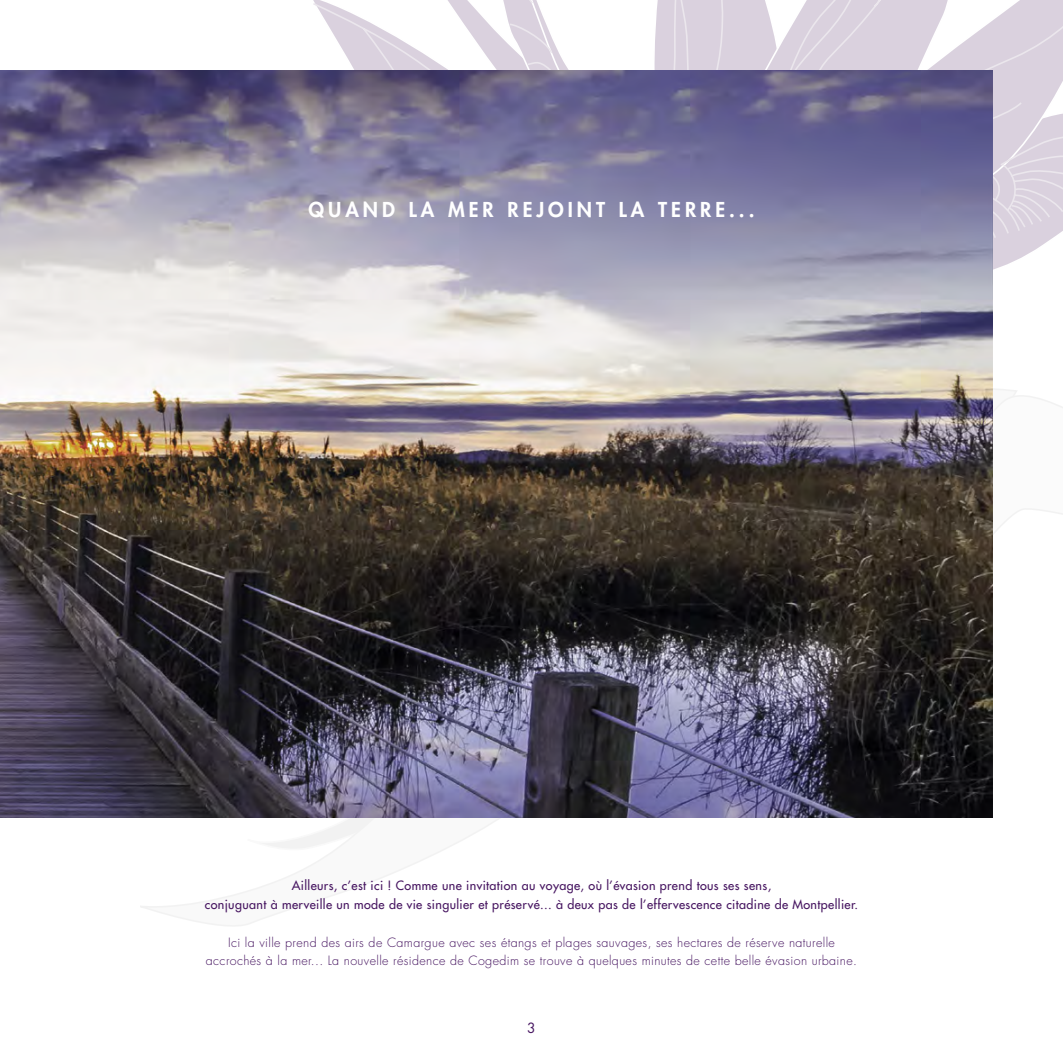
<style>
.page{position:relative;width:1063px;height:1063px;background:#fff}
.page>*{position:absolute;margin:0;border:0;box-sizing:border-box;transform-origin:0 0}
.t1{font:800 20px "Futura Std";letter-spacing:.2em;color:#fff}
.t2{font:13.75px "Futura Std";color:#471661}
.t3{font:300 12.5px/18.8px "Futura Std";letter-spacing:.03em;color:#471661;text-align:center}
.t4{font:500 12.5px/18.8px "Futura Std";letter-spacing:.03em;color:#471661;text-align:center}
</style>
<div class="page">
<svg style="left:311px;top:0;width:752px;height:377px"></svg>
<svg style="left:140px;top:661px;width:853px;height:265px"></svg>
<svg style="left:992px;top:377px;width:71px;height:284px"></svg>
<img style="left:0;top:71px;width:992px;height:747px">
<h1 class="t1" style="left:309px;top:197px;width:447px">QUAND LA MER REJOINT LA TERRE...</h1>
<p class="t4" style="left:205px;top:876px;width:655px">Ailleurs, c’est ici ! Comme une invitation au voyage, où l’évasion prend tous ses sens,<br>conjuguant à merveille un mode de vie singulier et préservé... à deux pas de l’effervescence citadine de Montpellier.</p>
<p class="t3" style="left:206px;top:933px;width:653px">Ici la ville prend des airs de Camargue avec ses étangs et plages sauvages, ses hectares de réserve naturelle accrochés à la mer... La nouvelle résidence de Cogedim se trouve à quelques minutes de cette belle évasion urbaine.</p>
<p class="t2" style="left:527px;top:1019px;width:10px">3</p>
</div>
